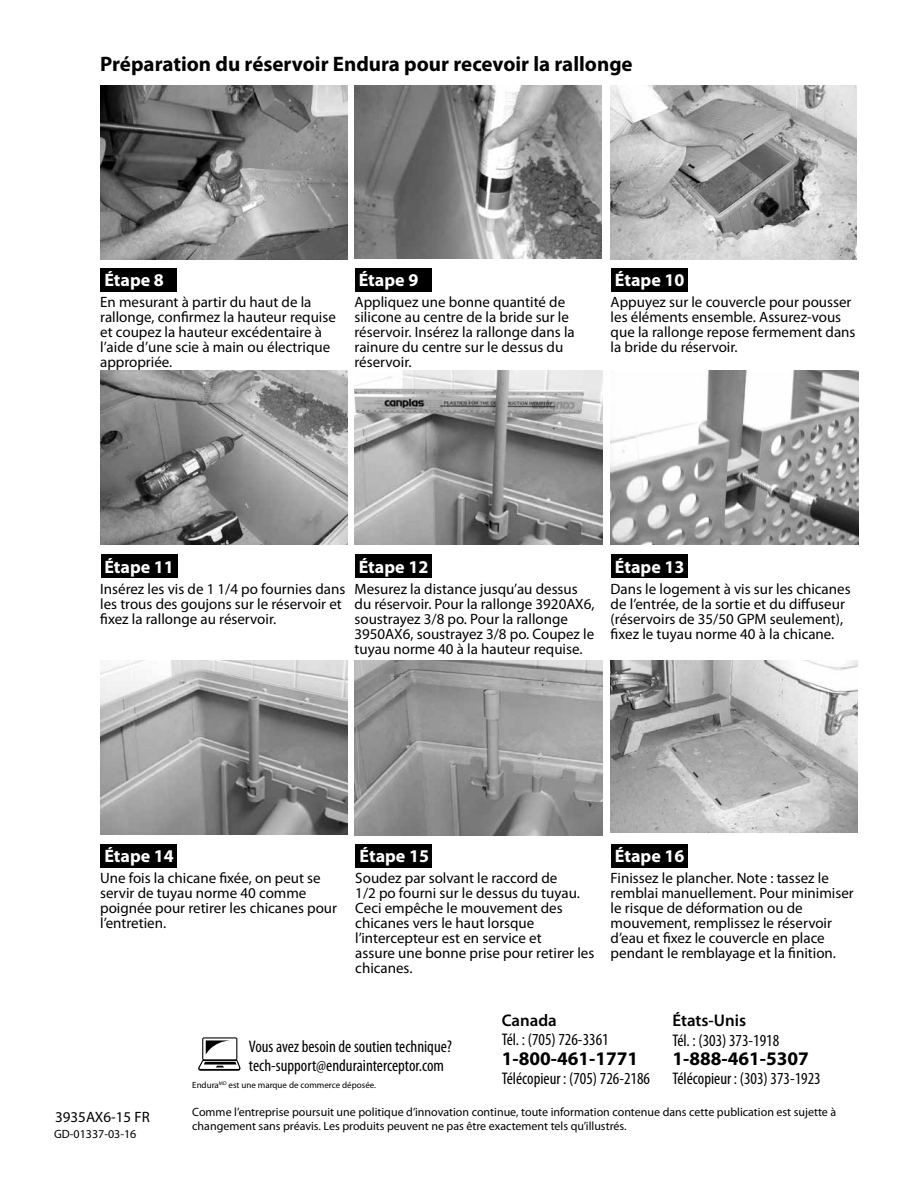
<style>
.page{position:relative;width:918px;height:1188px;background:#fff}
.page>*{position:absolute;margin:0;border:0;box-sizing:border-box;transform-origin:0 0}
.t1{font:700 21px "Myriad Pro";color:#000}
.t2{font:700 19.35px "Myriad Pro";color:#000}
.t3{font:700 18px "Myriad Pro";color:#fff}
.t4{font:condensed 16.95px/19.4px "Myriad Pro";color:#000}
.t5{font:600 16.95px "Myriad Pro";color:#000}
.t6{font:15px/15px "Myriad Pro";color:#000}
.t7{font:12px/13.5px "Myriad Pro";color:#000}
.t8{font:9px "Myriad Pro";color:#000}
</style>
<div class="page">
<div style="left:611px;top:268px;width:77px;height:24px;background:#000"></div>
<div style="left:355px;top:268px;width:76px;height:24px;background:#000"></div>
<div style="left:100px;top:269px;width:77px;height:23px;background:#000"></div>
<div style="left:611px;top:555px;width:77px;height:23px;background:#000"></div>
<div style="left:355px;top:555px;width:76px;height:23px;background:#000"></div>
<div style="left:101px;top:555px;width:77px;height:23px;background:#000"></div>
<div style="left:100px;top:844px;width:77px;height:24px;background:#000"></div>
<div style="left:355px;top:844px;width:76px;height:24px;background:#000"></div>
<img style="left:100px;top:85px;width:248px;height:174px">
<img style="left:355px;top:85px;width:246px;height:173px">
<img style="left:611px;top:85px;width:245px;height:174px">
<img style="left:355px;top:370px;width:247px;height:174px">
<img style="left:611px;top:370px;width:247px;height:174px">
<img style="left:355px;top:660px;width:247px;height:175px">
<img style="left:100px;top:370px;width:248px;height:174px">
<img style="left:100px;top:660px;width:248px;height:174px">
<img style="left:611px;top:660px;width:247px;height:172px">
<div style="left:611px;top:844px;width:77px;height:24px;background:#000"></div>
<div style="left:202px;top:1037px;width:35px;height:23px;border:1px solid #000"></div>
<svg style="left:198px;top:1040px;width:42px;height:31px"></svg>
<h1 class="t1" style="left:100px;top:50px;width:534px">Préparation du réservoir Endura pour recevoir la rallonge</h1>
<p class="t3" style="left:104px;top:268px;width:61px">Étape 8</p>
<p class="t6" style="left:100px;top:294px;width:237px">En mesurant à partir du haut de la rallonge, confirmez la hauteur requise et coupez la hauteur excédentaire à l’aide d’une scie à main ou électrique appropriée.</p>
<p class="t3" style="left:359px;top:268px;width:61px">Étape 9</p>
<p class="t6" style="left:355px;top:294px;width:222px">Appliquez une bonne quantité de silicone au centre de la bride sur le réservoir. Insérez la rallonge dans la rainure du centre sur le dessus du réservoir.</p>
<p class="t3" style="left:615px;top:268px;width:71px">Étape 10</p>
<p class="t6" style="left:611px;top:294px;width:246px">Appuyez sur le couvercle pour pousser les éléments ensemble. Assurez-vous que la rallonge repose fermement dans la bride du réservoir.</p>
<p class="t3" style="left:104px;top:555px;width:71px">Étape 11</p>
<p class="t6" style="left:100px;top:581px;width:247px">Insérez les vis de 1 1/4 po fournies dans les trous des goujons sur le réservoir et fixez la rallonge au réservoir.</p>
<p class="t3" style="left:359px;top:555px;width:71px">Étape 12</p>
<p class="t6" style="left:355px;top:581px;width:242px">Mesurez la distance jusqu’au dessus du réservoir. Pour la rallonge 3920AX6, soustrayez 3/8 po. Pour la rallonge 3950AX6, soustrayez 3/8 po. Coupez le tuyau norme 40 à la hauteur requise.</p>
<p class="t3" style="left:615px;top:555px;width:71px">Étape 13</p>
<p class="t6" style="left:611px;top:581px;width:242px">Dans le logement à vis sur les chicanes de l’entrée, de la sortie et du diffuseur (réservoirs de 35/50 GPM seulement), fixez le tuyau norme 40 à la chicane.</p>
<p class="t3" style="left:104px;top:845px;width:71px">Étape 14</p>
<p class="t6" style="left:100px;top:871px;width:238px">Une fois la chicane fixée, on peut se servir de tuyau norme 40 comme poignée pour retirer les chicanes pour l’entretien.</p>
<p class="t3" style="left:360px;top:845px;width:71px">Étape 15</p>
<p class="t6" style="left:355px;top:871px;width:241px">Soudez par solvant le raccord de<br>1/2 po fourni sur le dessus du tuyau.<br>Ceci empêche le mouvement des chicanes vers le haut lorsque l’intercepteur est en service et<br>assure une bonne prise pour retirer les chicanes.</p>
<p class="t3" style="left:615px;top:845px;width:71px">Étape 16</p>
<p class="t6" style="left:611px;top:871px;width:245px">Finissez le plancher. Note : tassez le remblai manuellement. Pour minimiser le risque de déformation ou de mouvement, remplissez le réservoir d’eau et fixez le couvercle en place pendant le remblayage et la finition.</p>
<p class="t6" style="left:55px;top:1109px;width:96px">3935AX6-15 FR</p>
<p class="t7" style="left:54px;top:1127px;width:84px">GD-01337-03-16</p>
<p class="t4" style="left:249px;top:1037px;width:205px">Vous avez besoin de soutien technique? tech-support@endurainterceptor.com</p>
<p class="t8" style="left:192px;top:1080px;width:185px">Endura<sup>MD</sup> est une marque de commerce déposée.</p>
<p class="t5" style="left:502px;top:1010px;width:56px">Canada</p>
<p class="t4" style="left:502px;top:1030px;width:108px">Tél. : (705) 726-3361</p>
<p class="t2" style="left:502px;top:1046px;width:138px">1-800-461-1771</p>
<p class="t4" style="left:502px;top:1068px;width:150px">Télécopieur : (705) 726-2186</p>
<p class="t5" style="left:672px;top:1010px;width:75px">États-Unis</p>
<p class="t4" style="left:672px;top:1030px;width:108px">Tél. : (303) 373-1918</p>
<p class="t2" style="left:672px;top:1046px;width:138px">1-888-461-5307</p>
<p class="t4" style="left:672px;top:1069px;width:150px">Télécopieur : (303) 373-1923</p>
<p class="t7" style="left:192px;top:1105px;width:646px">Comme l’entreprise poursuit une politique d’innovation continue, toute information contenue dans cette publication est sujette à changement sans préavis. Les produits peuvent ne pas être exactement tels qu’illustrés.</p>
</div>
